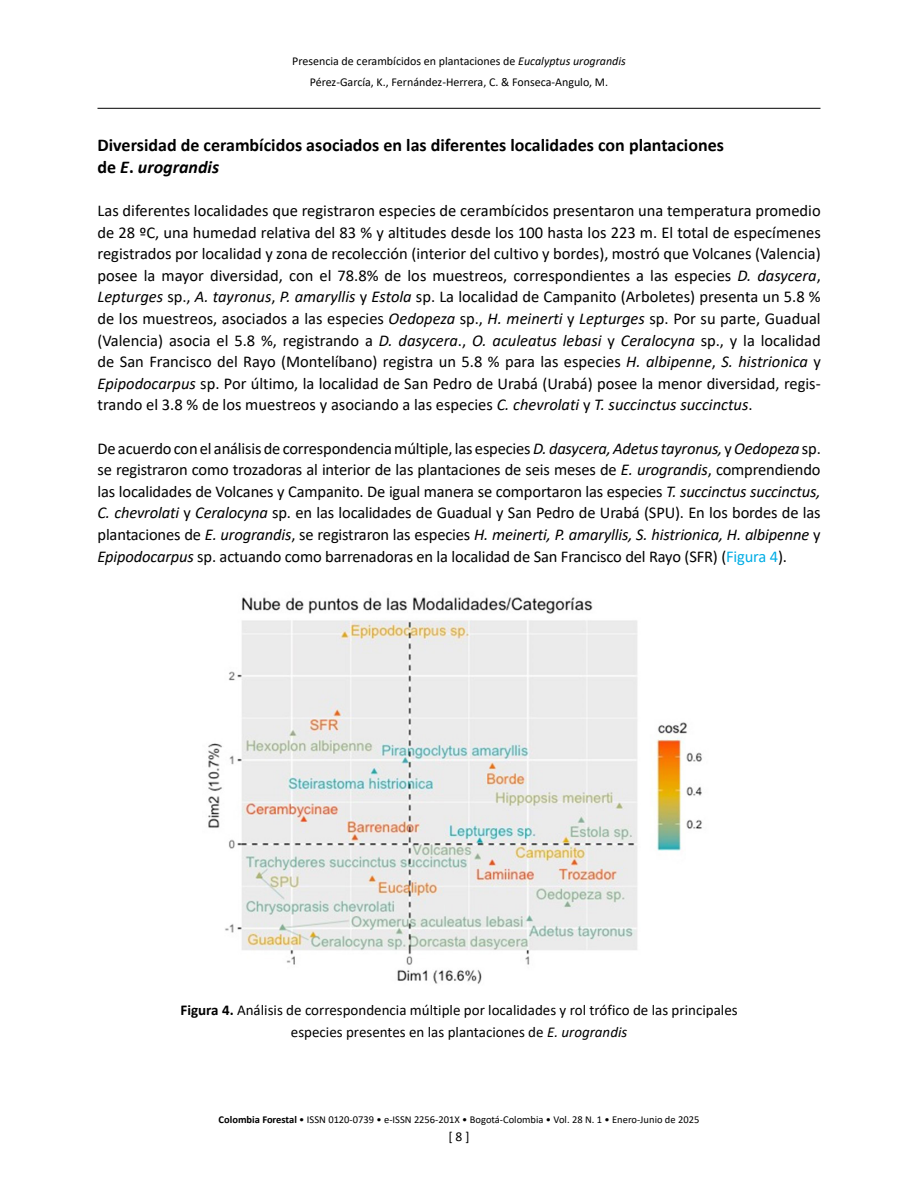
<style>
.page{position:relative;width:918px;height:1188px;background:#fff}
.page>*{position:absolute;margin:0;border:0;box-sizing:border-box;transform-origin:0 0}
.t1{font:700 18px/21.6px "Calibri";color:#000}
.t2{font:16.5px/21.6px "Calibri";letter-spacing:-.01em;color:#000;text-align:justify}
.t3{font:15px/21.6px "Calibri";color:#000;text-align:center}
.t4{font:13.5px "Calibri";color:#000}
.t5{font:12px/21.6px "Calibri";color:#000;text-align:center}
.t6{font:10.5px "Calibri";color:#000}
.s1{font-style:italic}
.s2{color:#00ade5}
.s3{font-weight:700}
</style>
<div class="page">
<hr style="left:98px;top:108px;width:722px;height:1px;background:#000">
<img style="left:208px;top:597px;width:494px;height:387px">
<p class="t5" style="left:292px;top:50px;width:335px">Presencia de cerambícidos en plantaciones de <span class="s1">Eucalyptus urograndis<br></span>Pérez-García, K., Fernández-Herrera, C. &amp; Fonseca-Angulo, M.</p>
<p class="t1" style="left:98px;top:134px;width:628px">Diversidad de cerambícidos asociados en las diferentes localidades con plantaciones de <span class="s1">E</span>. <span class="s1">urograndis</span></p>
<p class="t2" style="left:98px;top:199px;width:725px">Las diferentes localidades que registraron especies de cerambícidos presentaron una temperatura promedio de 28 ºC, una humedad relativa del 83 % y altitudes desde los 100 hasta los 223 m. El total de especímenes registrados por localidad y zona de recolección (interior del cultivo y bordes), mostró que Volcanes (Valencia) posee la mayor diversidad, con el 78.8% de los muestreos, correspondientes a las especies <span class="s1">D. dasycera</span>, <span class="s1">Lepturges</span> sp., <span class="s1">A. tayronus</span>, <span class="s1">P. amaryllis</span> y <span class="s1">Estola</span> sp. La localidad de Campanito (Arboletes) presenta un 5.8 % de los muestreos, asociados a las especies <span class="s1">Oedopeza</span> sp., <span class="s1">H. meinerti</span> y <span class="s1">Lepturges</span> sp. Por su parte, Guadual (Valencia) asocia el 5.8 %, registrando a <span class="s1">D. dasycera</span>., <span class="s1">O. aculeatus lebasi</span> y <span class="s1">Ceralocyna</span> sp., y la localidad de San Francisco del Rayo (Montelíbano) registra un 5.8 % para las especies <span class="s1">H. albipenne</span>, <span class="s1">S. histrionica</span> y <span class="s1">Epipodocarpus</span> sp. Por último, la localidad de San Pedro de Urabá (Urabá) posee la menor diversidad, regis&shy;trando el 3.8 % de los muestreos y asociando a las especies <span class="s1">C. chevrolati</span> y <span class="s1">T. succinctus succinctus</span>.</p>
<p class="t2" style="left:98px;top:437px;width:725px">De acuerdo con el análisis de correspondencia múltiple, las especies <span class="s1">D. dasycera, Adetus tayronus,</span> y <span class="s1">Oedopeza</span> sp. se registraron como trozadoras al interior de las plantaciones de seis meses de <span class="s1">E. urograndis</span>, comprendiendo las localidades de Volcanes y Campanito. De igual manera se comportaron las especies <span class="s1">T. succinctus succinctus, C. chevrolati</span> y <span class="s1">Ceralocyna</span> sp. en las localidades de Guadual y San Pedro de Urabá (SPU). En los bordes de las plantaciones de <span class="s1">E. urograndis</span>, se registraron las especies <span class="s1">H. meinerti, P. amaryllis, S. histrionica, H. albipenne</span> y <span class="s1">Epipodocarpus</span> sp. actuando como barrenadoras en la localidad de San Francisco del Rayo (SFR) (<span class="s2">Figura 4</span>).</p>
<p class="t3" style="left:181px;top:999px;width:559px"><span class="s3">Figura 4.</span> Análisis de correspondencia múltiple por localidades y rol trófico de las principales especies presentes en las plantaciones de <span class="s1">E. urograndis</span></p>
<p class="t6" style="left:219px;top:1113px;width:482px"><span class="s3">Colombia Forestal</span> • ISSN 0120-0739 • e-ISSN 2256-201X • Bogotá-Colombia • Vol. 28 N. 1 • Enero-Junio de 2025</p>
<p class="t4" style="left:448px;top:1128px;width:23px">[ 8 ]</p>
</div>
